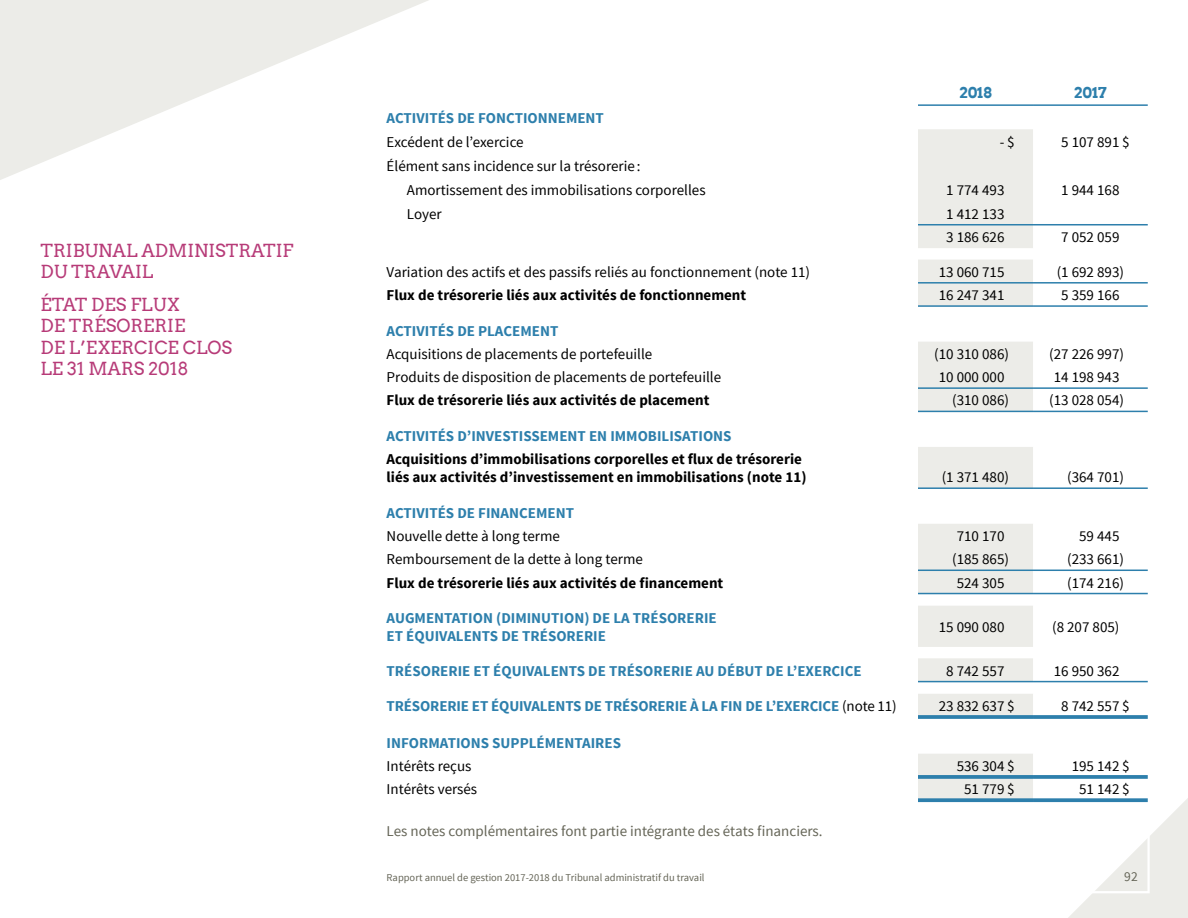
<style>
.page{position:relative;width:1188px;height:918px;background:#fff}
.page>*{position:absolute;margin:0;border:0;box-sizing:border-box;transform-origin:0 0}
.H2_petit_rose{font:18px/21.6px "Arvo";color:#b73b78}
.t1{font:15px "Source Sans Pro";color:#000}
.H5_titre_tableau{font:700 15px/18px "Source Sans Pro";color:#2d7fac}
.t2{font:700 15px/18px "Source Sans Pro";color:#000}
.t3{font:15px "Source Sans Pro";color:#656557}
.t4{font:700 15px "Arvo";color:#2d7fac}
.t5{font:13.5px "Source Sans Pro";color:#656557}
.t6{font:10.5px "Source Sans Pro";color:#656557}
.s1{font-weight:400;color:#000}
</style>
<div class="page">
<svg style="left:0;top:0;width:429px;height:180px;fill:#f2f2ef"></svg>
<svg style="left:1036px;top:798px;width:152px;height:120px"></svg>
<svg style="left:918px;top:129px;width:115px;height:669px;fill:#ecece8"></svg>
<hr style="left:918px;top:224px;width:115px;height:1px;background:#2d7fac">
<hr style="left:1033px;top:224px;width:115px;height:1px;background:#2d7fac">
<hr style="left:918px;top:282px;width:115px;height:2px;background:#2d7fac">
<hr style="left:1033px;top:282px;width:115px;height:2px;background:#2d7fac">
<hr style="left:918px;top:305px;width:115px;height:2px;background:#2d7fac">
<hr style="left:1033px;top:305px;width:115px;height:2px;background:#2d7fac">
<hr style="left:918px;top:387px;width:115px;height:2px;background:#2d7fac">
<hr style="left:1033px;top:387px;width:115px;height:2px;background:#2d7fac">
<hr style="left:918px;top:411px;width:115px;height:1px;background:#2d7fac">
<hr style="left:1033px;top:411px;width:115px;height:1px;background:#2d7fac">
<hr style="left:918px;top:487px;width:115px;height:2px;background:#2d7fac">
<hr style="left:1033px;top:487px;width:115px;height:2px;background:#2d7fac">
<hr style="left:918px;top:570px;width:115px;height:1px;background:#2d7fac">
<hr style="left:1033px;top:570px;width:115px;height:1px;background:#2d7fac">
<hr style="left:918px;top:593px;width:115px;height:1px;background:#2d7fac">
<hr style="left:1033px;top:593px;width:115px;height:1px;background:#2d7fac">
<hr style="left:918px;top:681px;width:115px;height:1px;background:#2d7fac">
<hr style="left:1033px;top:681px;width:115px;height:1px;background:#2d7fac">
<svg style="left:918px;top:715px;width:115px;height:4px"></svg>
<svg style="left:1033px;top:715px;width:115px;height:4px"></svg>
<svg style="left:918px;top:775px;width:115px;height:4px"></svg>
<svg style="left:1033px;top:775px;width:115px;height:4px"></svg>
<svg style="left:918px;top:798px;width:115px;height:4px"></svg>
<svg style="left:1033px;top:798px;width:115px;height:4px"></svg>
<hr style="left:918px;top:104px;width:115px;height:2px;background:#2d7fac">
<hr style="left:1033px;top:104px;width:115px;height:2px;background:#2d7fac">
<p class="H2_petit_rose" style="left:40px;top:239px;width:254px">TRIBUNAL ADMINISTRATIF<br>DU TRAVAIL</p>
<p class="H2_petit_rose" style="left:40px;top:293px;width:193px">ÉTAT DES FLUX<br>DE TRÉSORERIE<br>DE L’EXERCICE CLOS<br>LE 31 MARS 2018</p>
<p class="t4" style="left:959px;top:84px;width:34px">2018</p>
<p class="t4" style="left:1074px;top:84px;width:34px">2017</p>
<p class="H5_titre_tableau" style="left:387px;top:110px;width:219px">ACTIVITÉS DE FONCTIONNEMENT</p>
<p class="t1" style="left:387px;top:132px;width:138px">Excédent de l’exercice</p>
<p class="t1" style="left:1000px;top:132px;width:16px">-$</p>
<p class="t1" style="left:1061px;top:132px;width:70px">5 107 891 $</p>
<p class="t1" style="left:387px;top:157px;width:255px">Élément sans incidence sur la trésorerie :</p>
<p class="t1" style="left:407px;top:181px;width:300px">Amortissement des immobilisations corporelles</p>
<p class="t1" style="left:946px;top:181px;width:60px">1 774 493</p>
<p class="t1" style="left:1061px;top:181px;width:60px">1 944 168</p>
<p class="t1" style="left:407px;top:204px;width:36px">Loyer</p>
<p class="t1" style="left:946px;top:204px;width:60px">1 412 133</p>
<p class="t1" style="left:946px;top:228px;width:60px">3 186 626</p>
<p class="t1" style="left:1061px;top:228px;width:60px">7 052 059</p>
<p class="t1" style="left:387px;top:263px;width:425px">Variation des actifs et des passifs reliés au fonctionnement (note 11)</p>
<p class="t1" style="left:939px;top:263px;width:67px">13 060 715</p>
<p class="t1" style="left:1057px;top:263px;width:69px">(1 692 893)</p>
<p class="t2" style="left:387px;top:287px;width:361px">Flux de trésorerie liés aux activités de fonctionnement</p>
<p class="t1" style="left:939px;top:286px;width:67px">16 247 341</p>
<p class="t1" style="left:1061px;top:286px;width:60px">5 359 166</p>
<p class="H5_titre_tableau" style="left:387px;top:322px;width:173px">ACTIVITÉS DE PLACEMENT</p>
<p class="t1" style="left:387px;top:345px;width:267px">Acquisitions de placements de portefeuille</p>
<p class="t1" style="left:934px;top:345px;width:76px">(10 310 086)</p>
<p class="t1" style="left:1049px;top:345px;width:76px">(27 226 997)</p>
<p class="t1" style="left:387px;top:368px;width:336px">Produits de disposition de placements de portefeuille</p>
<p class="t1" style="left:939px;top:368px;width:67px">10 000 000</p>
<p class="t1" style="left:1054px;top:368px;width:67px">14 198 943</p>
<p class="t2" style="left:387px;top:392px;width:324px">Flux de trésorerie liés aux activités de placement</p>
<p class="t1" style="left:952px;top:391px;width:58px">(310 086)</p>
<p class="t1" style="left:1049px;top:391px;width:76px">(13 028 054)</p>
<p class="H5_titre_tableau" style="left:387px;top:427px;width:346px">ACTIVITÉS D’INVESTISSEMENT EN IMMOBILISATIONS</p>
<p class="t2" style="left:387px;top:451px;width:421px">Acquisitions d’immobilisations corporelles et flux de trésorerie liés aux activités d’investissement en immobilisations (note 11)</p>
<p class="t1" style="left:942px;top:468px;width:69px">(1 371 480)</p>
<p class="t1" style="left:1067px;top:468px;width:58px">(364 701)</p>
<p class="H5_titre_tableau" style="left:387px;top:504px;width:189px">ACTIVITÉS DE FINANCEMENT</p>
<p class="t1" style="left:387px;top:527px;width:175px">Nouvelle dette à long terme</p>
<p class="t1" style="left:957px;top:527px;width:49px">710 170</p>
<p class="t1" style="left:1079px;top:527px;width:42px">59 445</p>
<p class="t1" style="left:387px;top:550px;width:258px">Remboursement de la dette à long terme</p>
<p class="t1" style="left:952px;top:550px;width:58px">(185 865)</p>
<p class="t1" style="left:1067px;top:550px;width:58px">(233 661)</p>
<p class="t2" style="left:387px;top:574px;width:338px">Flux de trésorerie liés aux activités de financement</p>
<p class="t1" style="left:957px;top:573px;width:49px">524 305</p>
<p class="t1" style="left:1067px;top:573px;width:58px">(174 216)</p>
<p class="H5_titre_tableau" style="left:387px;top:610px;width:332px">AUGMENTATION (DIMINUTION) DE LA TRÉSORERIE<br>ET ÉQUIVALENTS DE TRÉSORERIE</p>
<p class="t1" style="left:939px;top:618px;width:67px">15 090 080</p>
<p class="t1" style="left:1052px;top:618px;width:69px">(8 207 805)</p>
<p class="H5_titre_tableau" style="left:387px;top:662px;width:477px">TRÉSORERIE ET ÉQUIVALENTS DE TRÉSORERIE AU DÉBUT DE L’EXERCICE</p>
<p class="t1" style="left:946px;top:661px;width:60px">8 742 557</p>
<p class="t1" style="left:1054px;top:661px;width:67px">16 950 362</p>
<p class="H5_titre_tableau" style="left:387px;top:698px;width:512px">TRÉSORERIE ET ÉQUIVALENTS DE TRÉSORERIE À LA FIN DE L’EXERCICE <span class="s1">(note 11)</span></p>
<p class="t1" style="left:939px;top:697px;width:77px">23 832 637 $</p>
<p class="t1" style="left:1061px;top:697px;width:70px">8 742 557 $</p>
<p class="H5_titre_tableau" style="left:387px;top:734px;width:236px">INFORMATIONS SUPPLÉMENTAIRES</p>
<p class="t1" style="left:387px;top:757px;width:86px">Intérêts reçus</p>
<p class="t1" style="left:957px;top:757px;width:59px">536 304 $</p>
<p class="t1" style="left:1072px;top:757px;width:59px">195 142 $</p>
<p class="t1" style="left:387px;top:780px;width:92px">Intérêts versés</p>
<p class="t1" style="left:964px;top:780px;width:52px">51 779 $</p>
<p class="t1" style="left:1079px;top:780px;width:52px">51 142 $</p>
<p class="t3" style="left:387px;top:822px;width:437px">Les notes complémentaires font partie intégrante des états financiers.</p>
<p class="t6" style="left:387px;top:871px;width:319px">Rapport annuel de gestion 2017-2018 du Tribunal administratif du travail</p>
<p class="t5" style="left:1124px;top:868px;width:15px">92</p>
</div>
